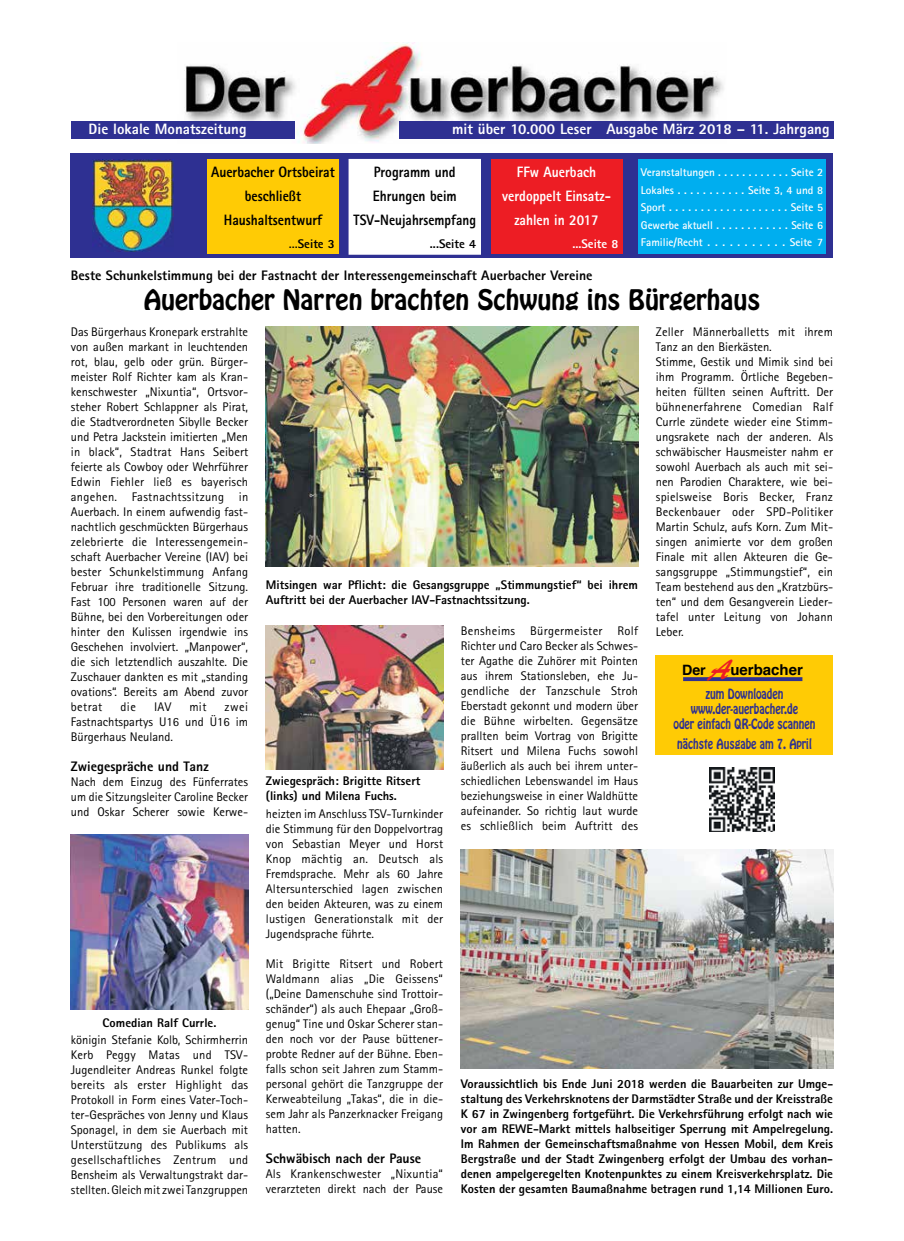
<style>
.page{position:relative;width:904px;height:1241px;background:#fff}
.page>*{position:absolute;margin:0;border:0;box-sizing:border-box;transform-origin:0 0}
.t1{font:25px "Hobo";color:#000}
.t2{font:800 15px/23.8px "Rotis Sans Serif";color:#000;text-align:center;scale:.9 1}
.t3{font:800 15px "Rotis Sans Serif";color:#fff}
.t4{font:800 15px/23.8px "Rotis Sans Serif";color:#fff;text-align:center;scale:.9 1}
.t5{font:700 15px "Helvetica";color:#000}
.t6{font:800 13.75px "Rotis Sans Serif";color:#000}
.t7{font:12.5px/15px "Rotis Sans Serif";color:#000;text-align:justify}
.t8{font:800 12.5px/15px "Rotis Sans Serif";color:#000}
.t9{font:12.5px/15px "Hobo";color:#2e3092;text-align:center;scale:.82 1}
.t10{font:800 12.5px "Rotis Sans Serif";color:#fff}
.t11{font:700 11.25px/17.5px "Rotis Sans Serif";color:#fff;text-align:justify}
.s1{font-size:14.25px}
.s2{font-family:"Brush Script Std";font-weight:400;font-size:28.5px;color:#ed1d24}
</style>
<div class="page">
<div style="left:71px;top:153px;width:762px;height:105px;background:#2e3092"></div>
<img style="left:92px;top:159px;width:81px;height:92px">
<div style="left:207px;top:159px;width:131px;height:95px;background:#ffcb05"></div>
<div style="left:348px;top:159px;width:133px;height:96px;background:#fff"></div>
<div style="left:491px;top:159px;width:131px;height:95px;background:#ed1d24"></div>
<div style="left:638px;top:159px;width:188px;height:95px;background:#00aeef"></div>
<img style="left:177px;top:43px;width:549px;height:101px">
<div style="left:71px;top:121px;width:223px;height:17px;background:#2e3092"></div>
<div style="left:399px;top:121px;width:434px;height:17px;background:#2e3092"></div>
<img style="left:710px;top:767px;width:64px;height:64px">
<div style="left:656px;top:655px;width:177px;height:99px;background:#ffcb05"></div>
<svg style="left:683px;top:677px;width:119px;height:4px"></svg>
<img style="left:266px;top:326px;width:372px;height:240px">
<img style="left:461px;top:849px;width:372px;height:219px">
<img style="left:71px;top:834px;width:177px;height:175px">
<img style="left:266px;top:625px;width:177px;height:144px">
<p class="t3" style="left:89px;top:119px;width:159px">Die lokale Monatszeitung</p>
<p class="t3" style="left:452px;top:119px;width:379px">mit über 10.000 Leser Ausgabe März 2018 – 11. Jahrgang</p>
<p class="t2" style="left:211px;top:160px;width:139px">Auerbacher Ortsbeirat beschließt<br>Haushaltsentwurf</p>
<p class="t8" style="left:289px;top:236px;width:47px">…Seite 3</p>
<p class="t2" style="left:353px;top:160px;width:138px">Programm und<br>Ehrungen beim<br>TSV-Neujahrsempfang</p>
<p class="t8" style="left:430px;top:236px;width:47px">...Seite 4</p>
<p class="t4" style="left:502px;top:160px;width:122px">FFw Auerbach verdoppelt Einsatz&shy;zahlen in 2017</p>
<p class="t10" style="left:572px;top:236px;width:47px">...Seite 8</p>
<p class="t11" style="left:641px;top:163px;width:184px">Veranstaltungen . . . . . . . . . . . . Seite 2<br>Lokales . . . . . . . . . . . Seite 3, 4 und 8<br>Sport . . . . . . . . . . . . . . . . . . . Seite 5<br>Gewerbe aktuell . . . . . . . . . . . . Seite 6<br>Familie/Recht . . . . . . . . . . . Seite 7</p>
<p class="t6" style="left:71px;top:267px;width:523px">Beste Schunkelstimmung bei der Fastnacht der Interessengemeinschaft Auerbacher Vereine</p>
<h1 class="t1" style="left:144px;top:283px;width:618px">auerbacher Narren brachten schwung ins Bürgerhaus</h1>
<p class="t7" style="left:71px;top:324px;width:179px">Das Bürgerhaus Kronepark erstrahlte von außen markant in leuchtenden rot, blau, gelb oder grün. Bür ger&shy;meister Rolf Richter kam als Kran - kenschwester „Nixuntia“, Orts vor - steher Robert Schlappner als Pirat, die Stadtverordneten Sibylle Becker und Petra Jackstein imitierten „Men in black“, Stadtrat Hans Seibert feierte als Cowboy oder Wehr führer Edwin Fiehler ließ es bayerisch angehen. Fastnachtssitz ung in Auerbach. In einem aufwendig fast&shy;nachtlich geschmückten Bürgerhaus zelebrierte die Interes sen ge mein&shy;schaft Auerbacher Ver eine (IAV) bei bester Schunkel stimm ung Anfang Februar ihre traditionelle Sitzung.<br>Fast 100 Personen waren auf der Bühne, bei den Vorbe reitungen oder hinter den Kulissen irgendwie ins Geschehen involviert. „Manpower“, die sich letztendlich auszahlte. Die Zuschauer dankten es mit „standing ovations“. Bereits am Abend zuvor betrat</p>
<p class="t7" style="left:656px;top:324px;width:179px;text-align:left">Zeller Männerballetts mit ihrem<br>Tanz an den Bierkästen.<br>Stimme, Gestik und Mimik sind bei ihm Programm. Örtliche Begeben&shy;heiten füllten seinen Auftritt. Der bühnenerfahrene Comedian Ralf<br>Currle zündete wieder eine Stimm&shy;ungsrakete nach der anderen. Als schwäbischer Hausmeister nahm er sowohl Auerbach als auch mit sei&shy;nen Parodien Charaktere, wie bei&shy;spielsweise Boris Becker, Franz<br>Beckenbauer oder SPD-Politiker<br>Mar tin Schulz, aufs Korn. Zum Mit&shy;singen animierte vor dem großen<br>Fi nale mit allen Akteuren die Ge - sangsgruppe „Stimmungstief“, ein<br>Team bestehend aus den „Kratz bürs&shy;ten“ und dem Gesangverein Lieder&shy;tafel unter Leitung von Johann<br>Leber.</p>
<p class="t8" style="left:266px;top:577px;width:374px">Mitsingen war Pflicht: die Gesangsgruppe „Stimmungstief“ bei ihrem<br>Auftritt bei der Auerbacher IAV-Fastnachtssitzung.</p>
<p class="t7" style="left:461px;top:623px;width:179px">Bensheims Bürgermeister Rolf Richter und Caro Becker als Schwes&shy;ter Agathe die Zuhörer mit Pointen aus ihrem Stationsleben, ehe Ju - gend liche der Tanzschule Stroh Eber stadt gekonnt und modern über die Bühne wirbelten. Gegensätze prallten beim Vortrag von Brigitte Ritsert und Milena Fuchs sowohl äußerlich als auch bei ihrem unter&shy;schiedlichen Lebenswandel im Haus beziehungsweise in einer Waldhütte aufeinander. So richtig laut wurde es schließlich beim Auftritt des</p>
<p class="t5" style="left:682px;top:657px;width:122px"><span class="s1">Der</span><span class="s2">A</span>uerbacher</p>
<p class="t9" style="left:673px;top:686px;width:175px">zum Downloaden www.der-auerbacher.de<br>oder einfach QR-Code scannen</p>
<p class="t9" style="left:677px;top:736px;width:165px">nächste ausgabe am 7. april</p>
<p class="t7" style="left:71px;top:699px;width:179px;text-indent:154px">zwei Fastnachtspartys U16 und Ü16 im Bürgerhaus Neuland.</p>
<p class="t6" style="left:71px;top:757px;width:139px">Zwiegespräche und Tanz</p>
<p class="t7" style="left:71px;top:774px;width:179px">Nach dem Einzug des Fünferrates um die Sitzungsleiter Caroline Becker und Oskar Scherer sowie Kerwe-</p>
<p class="t7" style="left:121px;top:699px;width:17px">die</p>
<p class="t7" style="left:154px;top:699px;width:19px">IAV</p>
<p class="t7" style="left:189px;top:699px;width:19px">mit</p>
<p class="t8" style="left:266px;top:773px;width:156px">Zwiegespräch: Brigitte Ritsert (links) und Milena Fuchs.</p>
<p class="t7" style="left:266px;top:806px;width:179px">heizten im Anschluss TSV-Turnkinder die Stimmung für den Doppelvortrag von Sebastian Meyer und Horst Knop mächtig an. Deutsch als Fremd sprache. Mehr als 60 Jahre Altersunterschied lagen zwischen den beiden Akteuren, was zu einem lustigen Generationstalk mit der Jugendsprache führte.</p>
<p class="t7" style="left:266px;top:956px;width:179px">Mit Brigitte Ritsert und Robert Waldmann alias „Die Geissens“ („Deine Damenschuhe sind Trottoir&shy;schänder“) als auch Ehepaar „Groß&shy;genug“ Tine und Oskar Scherer stan&shy;den noch vor der Pause büttener&shy;probte Redner auf der Bühne. Eben&shy;falls schon seit Jahren zum Stamm&shy;per sonal gehört die Tanzgruppe der Kerweabteilung „Takas“, die in die&shy;sem Jahr als Panzerknacker Freigang hatten.</p>
<p class="t6" style="left:266px;top:1149px;width:157px">Schwäbisch nach der Pause</p>
<p class="t7" style="left:266px;top:1166px;width:179px">Als Krankenschwester „Nixuntia“ ver arzteten direkt nach der Pause</p>
<p class="t8" style="left:103px;top:1014px;width:115px">Comedian Ralf Currle.</p>
<p class="t7" style="left:71px;top:1031px;width:179px">könig in Stefanie Kolb, Schirmherrin Kerb Peggy Matas und TSV-Jugendleiter Andreas Runkel folgte bereits als erster Highlight das Protokoll in Form eines Vater-Toch&shy;ter-Gespräches von Jenny und Klaus Sponagel, in dem sie Auerbach mit Unterstützung des Publikums als gesellschaftliches Zentrum und Bens heim als Verwaltungstrakt dar&shy;stellten. Gleich mit zwei Tanzgruppen</p>
<p class="t8" style="left:461px;top:1075px;width:374px;text-align:justify">Voraussichtlich bis Ende Juni 2018 werden die Bauarbeiten zur Umge&shy;staltung des Verkehrsknotens der Darmstädter Straße und der Kreisstraße K 67 in Zwingenberg fortgeführt. Die Verkehrsführung erfolgt nach wie vor am REWE-Markt mittels halbseitiger Sperrung mit Ampelregelung.<br>Im Rahmen der Gemeinschaftsmaßnahme von Hessen Mobil, dem Kreis Bergstraße und der Stadt Zwingenberg erfolgt der Umbau des vorhan&shy;denen ampelgeregelten Knotenpunktes zu einem Kreisverkehrsplatz. Die Kosten der gesamten Baumaßnahme betragen rund 1,14 Millionen Euro.</p>
</div>
